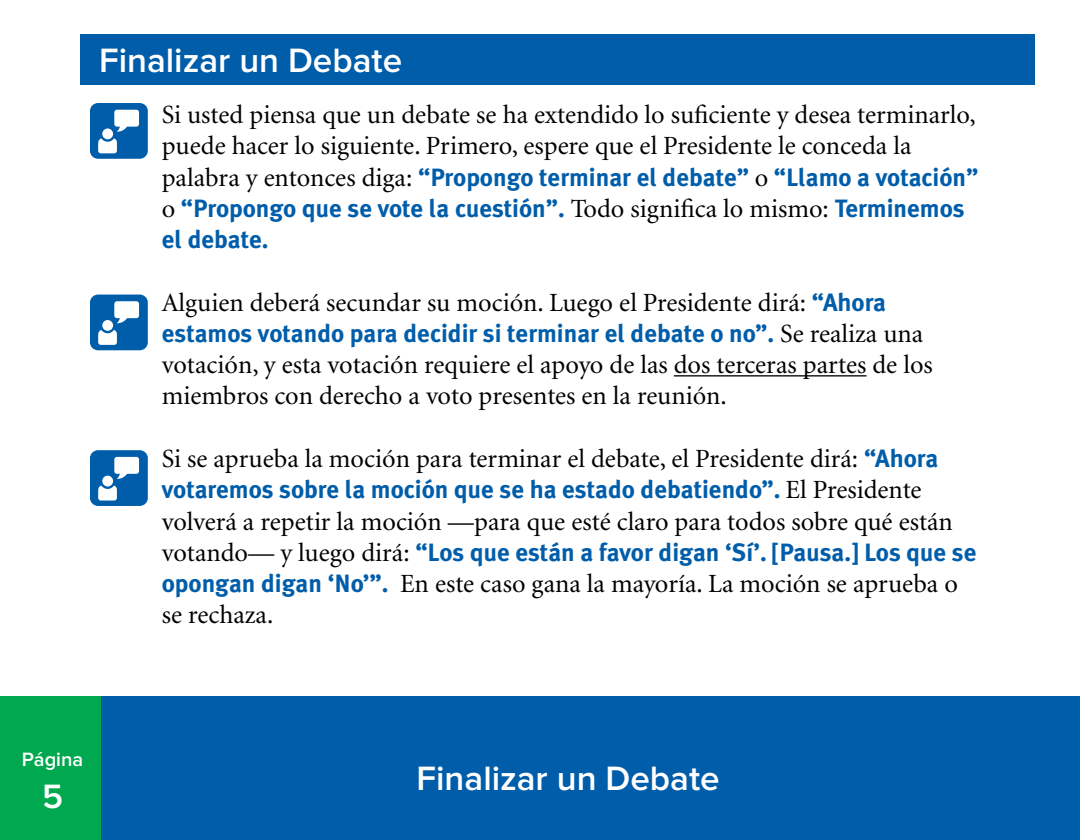
<style>
.page{position:relative;width:1080px;height:840px;background:#fff}
.page>*{position:absolute;margin:0;border:0;box-sizing:border-box;transform-origin:0 0}
.t1{font:600 35px "Proxima Nova";color:#fff}
.t2{font:26.25px/31.2px "Minion";color:#000}
.t3{font:700 25px/31.2px "Meta Plus";color:#005daa}
.t4{font:600 20px "Proxima Nova";color:#fff}
.s1{font-family:"Minion";font-weight:400;font-size:26.25px;color:#000}
.s2{font-family:"Meta Plus";font-weight:700;font-size:25px;color:#005daa}
</style>
<div class="page">
<div style="left:0;top:696px;width:1080px;height:143px;background:#005daa"></div>
<div style="left:0;top:696px;width:100px;height:143px;background:#00a94f"></div>
<div style="left:80px;top:34px;width:955px;height:50px;background:#005daa"></div>
<hr style="left:674px;top:375px;width:193px;height:1px;background:#000">
<div style="left:90px;top:103px;width:58px;height:56px;background:#005daa;border-radius:8px"></div>
<svg style="left:98px;top:110px;width:41px;height:43px"></svg>
<div style="left:90px;top:294px;width:58px;height:56px;background:#005daa;border-radius:8px"></div>
<svg style="left:98px;top:301px;width:41px;height:44px"></svg>
<div style="left:90px;top:450px;width:58px;height:56px;background:#005daa;border-radius:8px"></div>
<svg style="left:114px;top:457px;width:25px;height:22px"></svg>
<div style="left:102px;top:475px;width:11px;height:11px;background:#fff;border-radius:50%"></div>
<svg style="left:98px;top:485px;width:19px;height:15px"></svg>
<h1 class="t1" style="left:99px;top:44px;width:305px">Finalizar un Debate</h1>
<p class="t2" style="left:162px;top:100px;width:816px">Si usted piensa que un debate se ha extendido lo suficiente y desea terminarlo, puede hacer lo siguiente. Primero, espere que el Presidente le conceda la</p>
<p class="t3" style="left:162px;top:161px;width:818px"><span class="s1">palabra y entonces diga:</span> “Propongo terminar el debate” <span class="s1">o</span> “Llamo a votación” <span class="s1">o</span> “Propongo que se vote la cuestión”. <span class="s1">Todo significa lo mismo:</span> Terminemos el debate.</p>
<p class="t2" style="left:162px;top:287px;width:726px">Alguien deberá secundar su moción. Luego el Presidente dirá: <span class="s2">“Ahora</span></p>
<p class="t3" style="left:162px;top:317px;width:763px">estamos votando para decidir si terminar el debate o no”. <span class="s1">Se realiza una</span></p>
<p class="t2" style="left:162px;top:350px;width:773px">votación, y esta votación requiere el apoyo de las dos terceras partes de los miembros con derecho a voto presentes en la reunión.</p>
<p class="t2" style="left:162px;top:444px;width:778px">Si se aprueba la moción para terminar el debate, el Presidente dirá: <span class="s2">“Ahora</span></p>
<p class="t3" style="left:162px;top:474px;width:761px">votaremos sobre la moción que se ha estado debatiendo”. <span class="s1">El Presidente</span></p>
<p class="t2" style="left:162px;top:506px;width:793px">volverá a repetir la moción —para que esté claro para todos sobre qué están</p>
<p class="t3" style="left:162px;top:536px;width:816px"><span class="s1">votando— y luego dirá:</span> “Los que están a favor digan ‘Sí’. [Pausa.] Los que se</p>
<p class="t2" style="left:162px;top:569px;width:798px"><span class="s2">opongan digan ‘No’”.</span> En este caso gana la mayoría. La moción se aprueba o se rechaza.</p>
<p class="t4" style="left:22px;top:750px;width:63px">Página</p>
<h1 class="t1" style="left:42px;top:780px;width:22px">5</h1>
<h1 class="t1" style="left:417px;top:762px;width:305px">Finalizar un Debate</h1>
</div>
